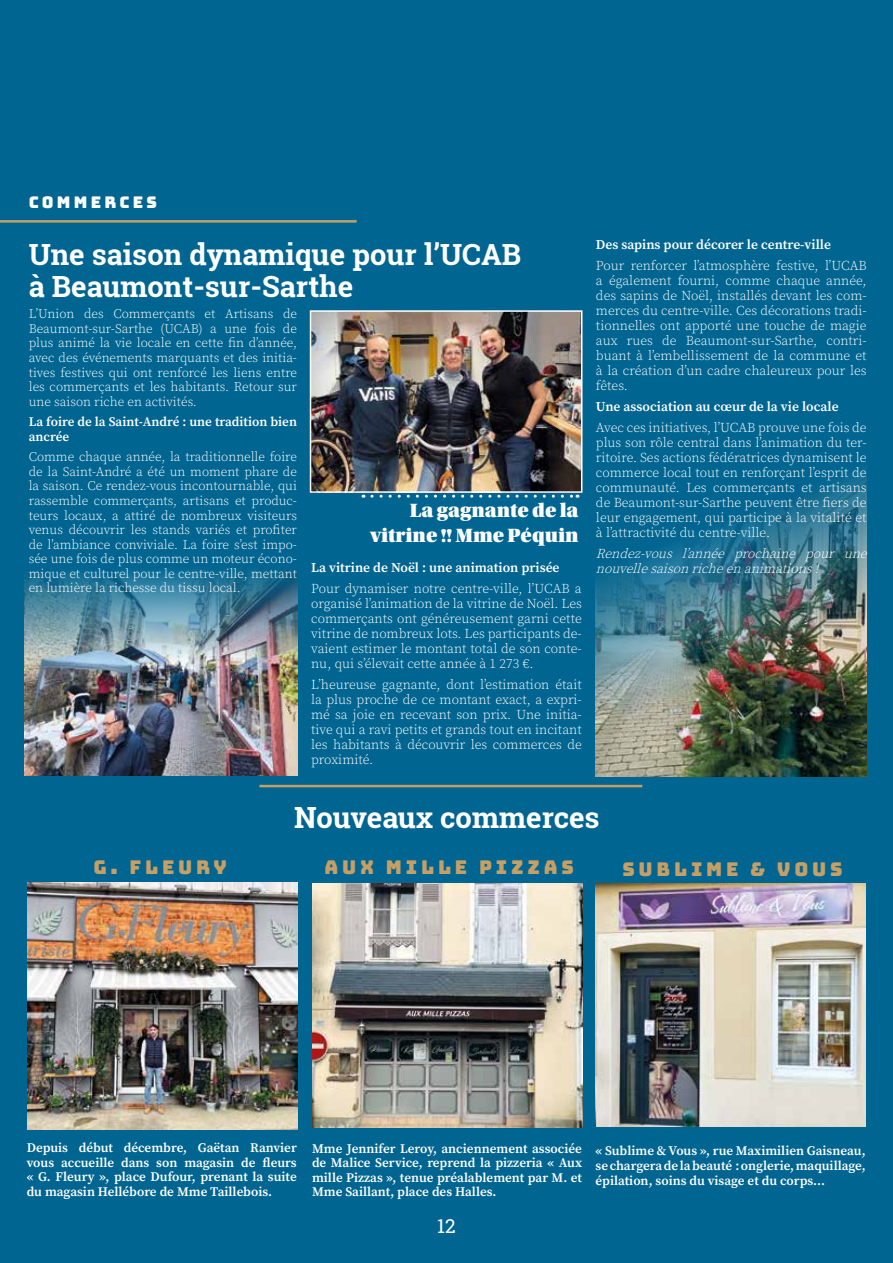
<style>
.page{position:relative;width:893px;height:1263px;background:#006591}
.page>*{position:absolute;margin:0;border:0;box-sizing:border-box;transform-origin:0 0}
.t1{font:700 29.25px/32.1px "Roboto Slab";color:#fff}
.t2{font:20.25px/24.5px "Utopia Std Black Headline";color:#fff;text-align:right}
.t3{font:19.2px "Roboto Slab";color:#fff}
.t4{font:18.9px "Bungee";letter-spacing:.2em;color:#c59f65}
.t5{font:16.05px "Bungee";letter-spacing:.2em;color:#fff}
.t6{font:300 13.5px/15px "Source Serif Pro";color:#fff;text-align:justify}
.t7{font:600 13.5px "Source Serif Pro";color:#fff}
.t8{font:italic 300 13.5px/15px "Source Serif Pro";color:#fff}
.t9{font:300 13.2px/14.5px "Source Serif Pro";color:#fff;text-align:justify}
.t10{font:600 13.2px/14.5px "Source Serif Pro";color:#fff;text-align:justify}
</style>
<div class="page">
<img style="left:24px;top:570px;width:273px;height:206px">
<img style="left:595px;top:468px;width:271px;height:308px">
<img style="left:27px;top:882px;width:270px;height:248px">
<img style="left:312px;top:883px;width:270px;height:245px">
<img style="left:596px;top:883px;width:270px;height:244px">
<hr style="left:0;top:220px;width:357px;height:3px;background:#c59f65">
<hr style="left:259px;top:785px;width:383px;height:2px;background:#c59f65">
<img style="left:313px;top:313px;width:266px;height:177px">
<div style="left:310px;top:310px;width:272px;height:183px;border:2px solid #fff"></div>
<svg style="left:372px;top:495px;width:206px;height:3px"></svg>
<p class="t5" style="left:29px;top:193px;width:130px">COMMERCES</p>
<h1 class="t1" style="left:29px;top:238px;width:494px">Une saison dynamique pour l’UCAB à Beaumont-sur-Sarthe</h1>
<p class="t9" style="left:29px;top:307px;width:270px">L’Union des Commerçants et Artisans de Beaumont-sur-Sarthe (UCAB) a une fois de plus animé la vie locale en cette fin d’année, avec des événements marquants et des initia&shy;tives festives qui ont renforcé les liens entre les commerçants et les habitants. Retour sur une saison riche en activités.</p>
<p class="t10" style="left:29px;top:414px;width:270px">La foire de la Saint-André : une tradition bien ancrée</p>
<p class="t9" style="left:29px;top:450px;width:270px">Comme chaque année, la traditionnelle foire de la Saint-André a été un moment phare de la saison. Ce rendez-vous incontournable, qui rassemble commerçants, artisans et produc&shy;teurs locaux, a attiré de nombreux visiteurs venus découvrir les stands variés et profiter de l’ambiance conviviale. La foire s’est impo&shy;sée une fois de plus comme un moteur écono&shy;mique et culturel pour le centre-ville, mettant en lumière la richesse du tissu local.</p>
<h2 class="t2" style="left:371px;top:499px;width:209px">La gagnante de la vitrine !! Mme Péquin</h2>
<p class="t7" style="left:311px;top:558px;width:250px">La vitrine de Noël : une animation prisée</p>
<p class="t6" style="left:311px;top:581px;width:272px">Pour dynamiser notre centre-ville, l’UCAB a organisé l’animation de la vitrine de Noël. Les commerçants ont généreusement garni cette vitrine de nombreux lots. Les participants de&shy;vaient estimer le montant total de son conte&shy;nu, qui s’élevait cette année à 1 273 €.</p>
<p class="t6" style="left:311px;top:677px;width:272px">L’heureuse gagnante, dont l’estimation était la plus proche de ce montant exact, a expri&shy;mé sa joie en recevant son prix. Une initia&shy;tive qui a ravi petits et grands tout en incitant les habitants à découvrir les commerces de proximité.</p>
<p class="t7" style="left:596px;top:235px;width:237px">Des sapins pour décorer le centre-ville</p>
<p class="t6" style="left:596px;top:258px;width:272px">Pour renforcer l’atmosphère festive, l’UCAB a également fourni, comme chaque année, des sapins de Noël, installés devant les com&shy;merces du centre-ville. Ces décorations tradi&shy;tionnelles ont apporté une touche de magie aux rues de Beaumont-sur-Sarthe, contri&shy;buant à l’embellissement de la commune et à la création d’un cadre chaleureux pour les fêtes.</p>
<p class="t7" style="left:596px;top:397px;width:244px">Une association au cœur de la vie locale</p>
<p class="t6" style="left:596px;top:420px;width:272px">Avec ces initiatives, l’UCAB prouve une fois de plus son rôle central dans l’animation du ter&shy;ritoire. Ses actions fédératrices dynamisent le commerce local tout en renforçant l’esprit de communauté. Les commerçants et artisans de Beaumont-sur-Sarthe peuvent être fiers de leur engagement, qui participe à la vitalité et à l’attractivité du centre-ville.</p>
<p class="t8" style="left:596px;top:546px;width:277px">Rendez-vous l’année prochaine pour une nouvellesaisonricheenanimations !</p>
<h3 class="t4" style="left:93px;top:857px;width:135px">G. FLEURY</h3>
<h1 class="t1" style="left:294px;top:801px;width:307px">Nouveaux commerces</h1>
<h3 class="t4" style="left:324px;top:857px;width:251px">AUX MILLE PIZZAS</h3>
<h3 class="t4" style="left:622px;top:858px;width:221px">SUBLIME &amp; VOUS</h3>
<p class="t10" style="left:27px;top:1140px;width:272px">Depuis début décembre, Gaëtan Ranvier vous accueille dans son magasin de fleurs « G. Fleury », place Dufour, prenant la suite du magasin Hellébore de Mme Taillebois.</p>
<p class="t10" style="left:312px;top:1141px;width:272px">Mme Jennifer Leroy, anciennement associée de Malice Service, reprend la pizzeria « Aux mille Pizzas », tenue préalablement par M. et Mme Saillant, place des Halles.</p>
<h3 class="t3" style="left:437px;top:1213px;width:20px">12</h3>
<p class="t10" style="left:596px;top:1143px;width:272px">« Sublime &amp; Vous », rue Maximilien Gaisneau, se chargera de la beauté : onglerie, maquillage, épilation, soins du visage et du corps...</p>
</div>
